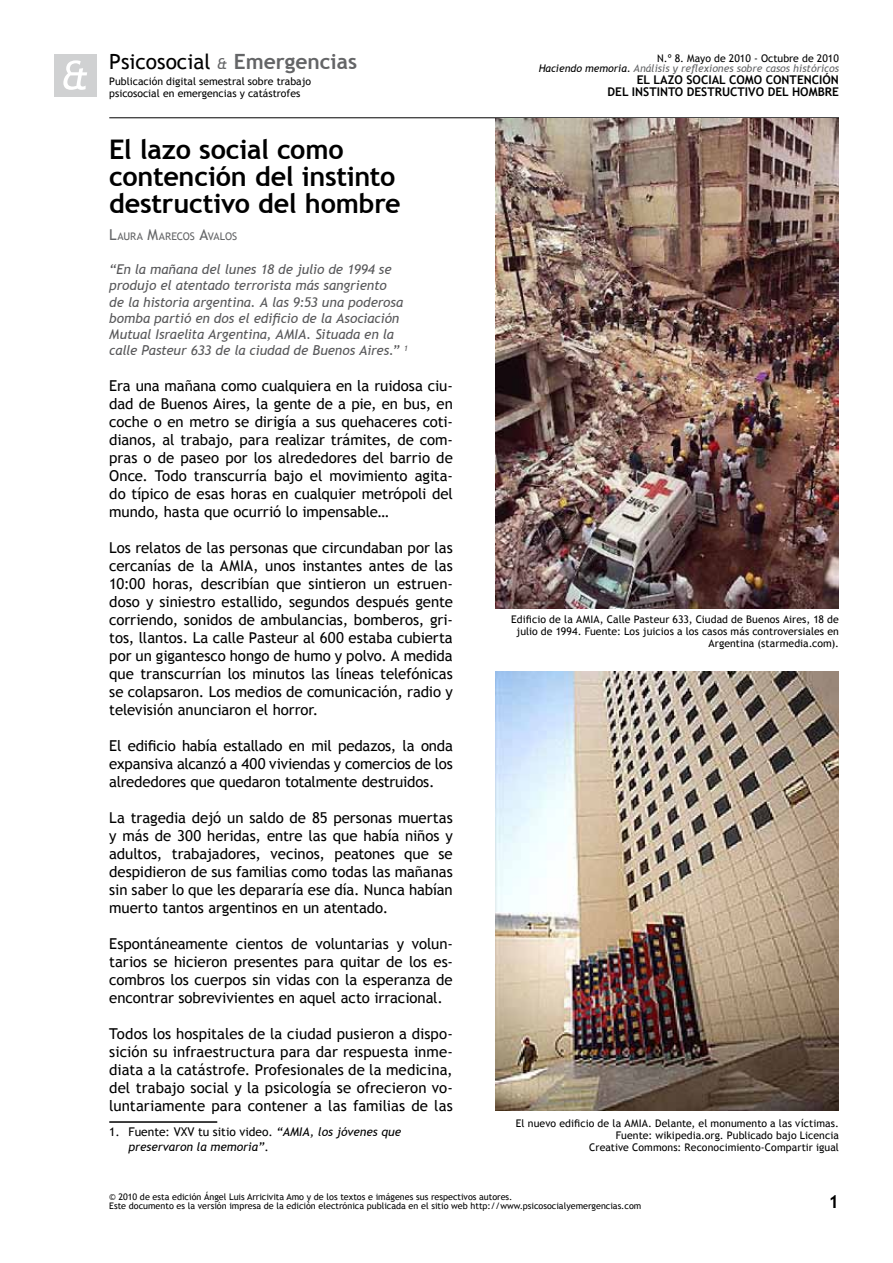
<style>
.page{position:relative;width:893px;height:1263px;background:#fff}
.page>*{position:absolute;margin:0;border:0;box-sizing:border-box;transform-origin:0 0}
.t1{font:700 27px/27px "Trebuchet MS";letter-spacing:-.01em;color:#000}
.t2{font:21px "Trebuchet MS";color:#000}
.t3{font:700 18px "Trebuchet MS";color:#000}
.t4{font:15px/18px "Trebuchet MS";letter-spacing:-.005em;color:#000;text-align:justify}
.t5{font:italic 13.5px/16.2px "Trebuchet MS";letter-spacing:-.01em;color:#58585a}
.t6{font:italic 12px/14.4px "Trebuchet MS";color:#000}
.t7{font:700 12px/12px "Trebuchet MS";color:#000;text-align:right}
.t8{font:10.5px/12px "Trebuchet MS";letter-spacing:.005em;color:#000;text-align:right}
.t9{font:italic 10.5px/10.5px "Trebuchet MS";color:#646567;text-align:right}
.t10{font:10.5px "Trebuchet MS";letter-spacing:.005em;color:#646567}
.t11{font:9px/9px "Trebuchet MS";color:#000}
.s1{font-style:italic;font-size:15px;color:#646567}
.s2{font-weight:700;color:#646567}
.s3{font-size:15px}
.s4{font-style:normal}
.s5{font-style:normal;color:#000}
.s6{color:#000}
</style>
<div class="page">
<div style="left:54px;top:54px;width:43px;height:43px;background:#d0d1d2"></div>
<svg style="left:63px;top:60px;width:24px;height:30px"></svg>
<hr style="left:109px;top:117px;width:730px;height:1px;background:#000">
<hr style="left:109px;top:1121px;width:108px;height:2px;background:#000">
<img style="left:495px;top:118px;width:344px;height:491px">
<img style="left:495px;top:672px;width:344px;height:438px">
<h2 class="t2" style="left:109px;top:50px;width:249px">Psicosocial <span class="s1">&amp;</span> <span class="s2">Emergencias</span></h2>
<p class="t8" style="left:109px;top:75px;width:203px;text-align:left">Publicación digital semestral sobre trabajo psicosocial en emergencias y catástrofes</p>
<h1 class="t1" style="left:109px;top:136px;width:293px">El lazo social como contención del instinto destructivo del hombre</h1>
<p class="t10" style="left:109px;top:230px;width:130px"><span class="s3">L</span>AURA <span class="s3">M</span>ARECOS <span class="s3">A</span>VALOS</p>
<p class="t5" style="left:109px;top:261px;width:300px">“En la mañana del lunes 18 de julio de 1994 se produjo el atentado terrorista más sangriento<br>de la historia argentina. A las 9:53 una poderosa bomba partió en dos el edificio de la Asociación Mutual Israelita Argentina, AMIA. Situada en la calle Pasteur 633 de la ciudad de Buenos Aires.” <sup>1</sup></p>
<p class="t4" style="left:109px;top:377px;width:345px">Era una mañana como cualquiera en la ruidosa ciu&shy;dad de Buenos Aires, la gente de a pie, en bus, en coche o en metro se dirigía a sus quehaceres coti&shy;dianos, al trabajo, para realizar trámites, de com&shy;pras o de paseo por los alrededores del barrio de Once. Todo transcurría bajo el movimiento agita&shy;do típico de esas horas en cualquier metrópoli del mundo, hasta que ocurrió lo impensable…</p>
<p class="t4" style="left:109px;top:539px;width:345px">Los relatos de las personas que circundaban por las cercanías de la AMIA, unos instantes antes de las 10:00 horas, describían que sintieron un estruen&shy;doso y siniestro estallido, segundos después gente corriendo, sonidos de ambulancias, bomberos, gri&shy;tos, llantos. La calle Pasteur al 600 estaba cubierta por un gigantesco hongo de humo y polvo. A medida que transcurrían los minutos las líneas telefónicas se colapsaron. Los medios de comunicación, radio y televisión anunciaron el horror.</p>
<p class="t4" style="left:109px;top:737px;width:345px">El edificio había estallado en mil pedazos, la onda expansiva alcanzó a 400 viviendas y comercios de los alrededores que quedaron totalmente destruidos.</p>
<p class="t4" style="left:109px;top:809px;width:345px">La tragedia dejó un saldo de 85 personas muertas y más de 300 heridas, entre las que había niños y adultos, trabajadores, vecinos, peatones que se despidieron de sus familias como todas las mañanas sin saber lo que les depararía ese día. Nunca habían muerto tantos argentinos en un atentado.</p>
<p class="t4" style="left:109px;top:935px;width:345px">Espontáneamente cientos de voluntarias y volun&shy;tarios se hicieron presentes para quitar de los es&shy;combros los cuerpos sin vidas con la esperanza de encontrar sobrevivientes en aquel acto irracional.</p>
<p class="t4" style="left:109px;top:1025px;width:345px">Todos los hospitales de la ciudad pusieron a dispo&shy;sición su infraestructura para dar respuesta inme&shy;diata a la catástrofe. Profesionales de la medicina, del trabajo social y la psicología se ofrecieron vo&shy;luntariamente para contener a las familias de las</p>
<p class="t6" style="left:128px;top:1125px;width:274px;text-indent:-19px"><span class="s4">1. Fuente: VXV tu sitio video.</span> “AMIA, los jóvenes que preservaron la memoria”<span class="s4">.</span></p>
<p class="t9" style="left:539px;top:53px;width:302px"><span class="s5">N.º 8. Mayo de 2010 - Octubre de 2010<br></span><span class="s6">Haciendo memoria.</span> Análisis y reflexiones sobre casos históricos</p>
<p class="t7" style="left:607px;top:74px;width:233px">EL LAZO SOCIAL COMO CONTENCIÓN<br>DEL INSTINTO DESTRUCTIVO DEL HOMBRE</p>
<p class="t8" style="left:511px;top:614px;width:329px">Edificio de la AMIA, Calle Pasteur 633, Ciudad de Buenos Aires, 18 de julio de 1994. Fuente: Los juicios a los casos más controversiales en<br>Argentina (starmedia.com).</p>
<p class="t8" style="left:516px;top:1117px;width:324px">El nuevo edificio de la AMIA. Delante, el monumento a las víctimas.<br>Fuente: wikipedia.org. Publicado bajo Licencia<br>Creative Commons: Reconocimiento-Compartir igual</p>
<p class="t11" style="left:109px;top:1192px;width:534px">© 2010 de esta edición Ángel Luis Arricivita Amo y de los textos e imágenes sus respectivos autores.<br>Este documento es la versión impresa de la edición electrónica publicada en el sitio web http://www.psicosocialyemergencias.com</p>
<p class="t3" style="left:828px;top:1191px;width:12px">1</p>
</div>
